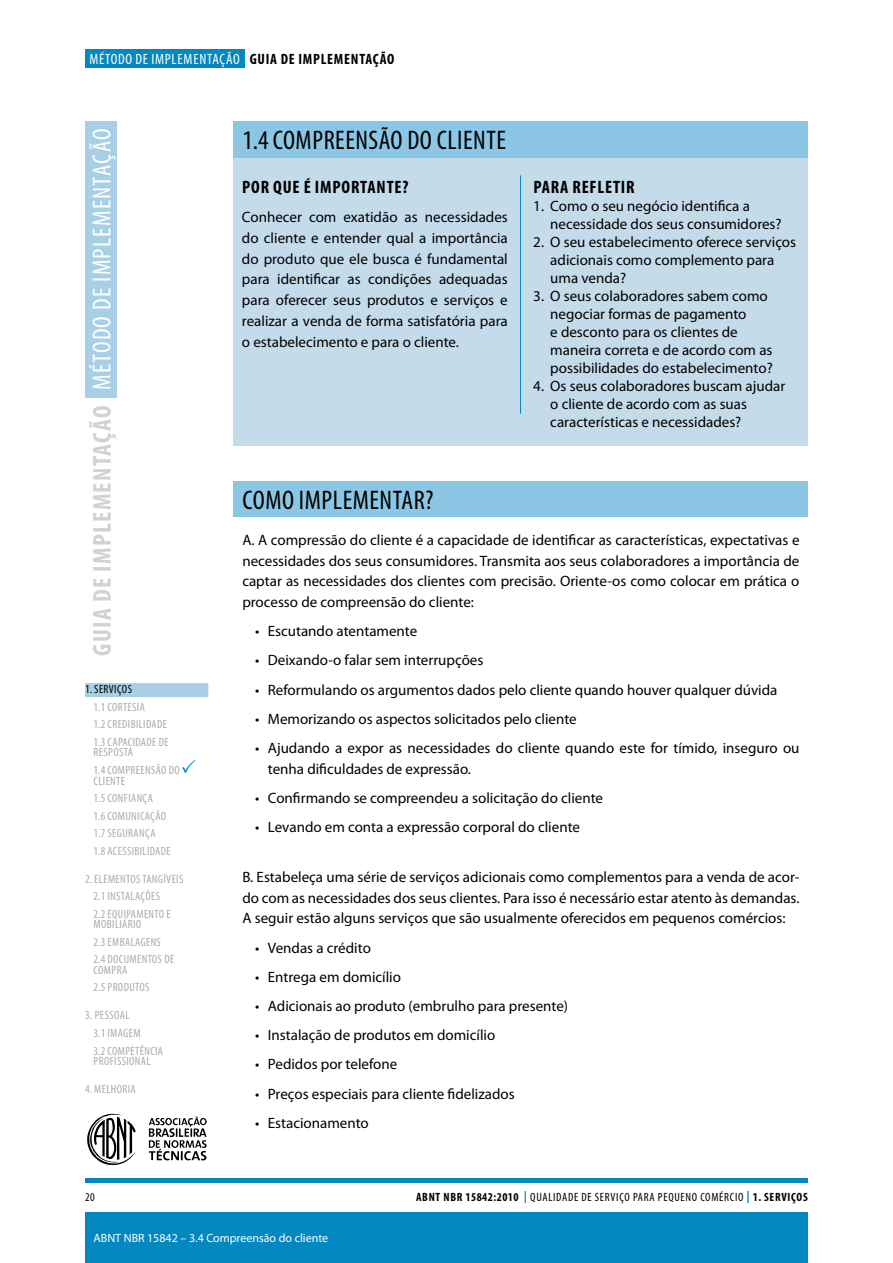
<style>
.page{position:relative;width:893px;height:1263px;background:#fff}
.page>*{position:absolute;margin:0;border:0;box-sizing:border-box;transform-origin:0 0}
.t1{font:condensed 27px "Myriad Pro";letter-spacing:.02em;color:#000}
.t2{font:condensed 25.95px "Myriad Pro";letter-spacing:.05em;color:#fff}
.t3{font:700 condensed 25.95px "Myriad Pro";letter-spacing:.05em;color:#d0d3d3}
.t4{font:700 condensed 18px "Myriad Pro";letter-spacing:.045em;color:#000}
.t5{font:15px/20.7px "Myriad Pro";color:#000}
.t6{font:condensed 15px "Myriad Pro";letter-spacing:.05em;color:#fff}
.t7{font:condensed 12px/17.5px "Myriad Pro";letter-spacing:.03em;color:#a8acad}
.t8{font:condensed 12px "Myriad Pro";letter-spacing:.06em;color:#000}
.t9{font:12px "Myriad Pro";color:#fff}
.t10{font:condensed 12px "Myriad Pro";letter-spacing:.03em;color:#000}
.s1{font-weight:700;color:#000}
.s2{font-weight:700}
.s3{font-weight:700;font-stretch:normal;color:#0387c0}
</style>
<div class="page">
<hr style="left:85px;top:1179px;width:723px;height:4px;background:#0387c0">
<svg style="left:87px;top:1113px;width:49px;height:53px"></svg>
<svg style="left:149px;top:1116px;width:58px;height:45px"></svg>
<div style="left:85px;top:1213px;width:722px;height:50px;background:#0387c0"></div>
<div style="left:85px;top:121px;width:31px;height:277px;background:#a7cfe5"></div>
<div style="left:85px;top:49px;width:159px;height:18px;background:#0387c0"></div>
<div style="left:234px;top:157px;width:574px;height:288px;background:#c4dcea"></div>
<div style="left:234px;top:121px;width:574px;height:36px;background:#8bc6e4"></div>
<hr style="left:520px;top:175px;width:1px;height:239px;background:#0387c0">
<div style="left:234px;top:481px;width:574px;height:35px;background:#8bc6e4"></div>
<svg style="left:85px;top:683px;width:123px;height:14px"></svg>
<div style="left:86px;top:685px;width:46px;height:11px;background:#a7cfe5"></div>
<svg style="left:182px;top:760px;width:14px;height:13px"></svg>
<p class="t6" style="left:89px;top:51px;width:307px">MÉTODO DE IMPLEMENTAÇÃO <span class="s1">GUIA DE IMPLEMENTAÇÃO</span></p>
<h2 class="t2" style="left:88px;top:390px;width:263px;rotate:-90deg">MÉTODO DE IMPLEMENTAÇÃO</h2>
<h2 class="t3" style="left:88px;top:656px;width:252px;rotate:-90deg">GUIA DE IMPLEMENTAÇÃO</h2>
<p class="t10" style="left:85px;top:683px;width:48px">1. SERVIÇOS</p>
<p class="t7" style="left:94px;top:698px;width:77px">1.1 CORTESIA<br>1.2 CREDIBILIDADE<br>1.3 CAPACIDADE DE</p>
<p class="t7" style="left:94px;top:744px;width:88px">RESPOSTA<br>1.4 COMPREENSÃO DO</p>
<p class="t7" style="left:94px;top:772px;width:79px">CLIENTE<br>1.5 CONFIANÇA<br>1.6 COMUNICAÇÃO<br>1.7 SEGURANÇA<br>1.8 ACESSIBILIDADE</p>
<p class="t7" style="left:94px;top:870px;width:91px;text-indent:-9px">2. ELEMENTOS TANGÍVEIS<br>2.1 INSTALAÇÕES<br>2.2 EQUIPAMENTO E</p>
<p class="t7" style="left:94px;top:916px;width:82px">MOBILIÁRIO<br>2.3 EMBALAGENS<br>2.4 DOCUMENTOS DE</p>
<p class="t7" style="left:94px;top:961px;width:57px">COMPRA<br>2.5 PRODUTOS</p>
<p class="t7" style="left:94px;top:1007px;width:71px;text-indent:-9px">3. PESSOAL<br>3.1 IMAGEM<br>3.2 COMPETÊNCIA</p>
<p class="t7" style="left:94px;top:1053px;width:58px">PROFISSIONAL</p>
<p class="t7" style="left:85px;top:1081px;width:52px">4. MELHORIA</p>
<h1 class="t1" style="left:242px;top:126px;width:265px">1.4 COMPREENSÃO DO CLIENTE</h1>
<p class="t4" style="left:242px;top:177px;width:168px">POR QUE É IMPORTANTE?</p>
<p class="t5" style="left:242px;top:207px;width:267px;text-align:justify">Conhecer com exatidão as necessidades do cliente e entender qual a importância do produto que ele busca é fundamental para identificar as condições adequadas para oferecer seus produtos e serviços e realizar a venda de forma satisfatória para o estabelecimento e para o cliente.</p>
<p class="t4" style="left:533px;top:177px;width:103px">PARA REFLETIR</p>
<p class="t5" style="left:550px;top:197px;width:233px;line-height:18px;text-indent:-17px">1. Como o seu negócio identifica a necessidade dos seus consumidores?</p>
<p class="t5" style="left:550px;top:233px;width:247px;line-height:18px;text-indent:-17px">2. O seu estabelecimento oferece serviços adicionais como complemento para uma venda?</p>
<p class="t5" style="left:550px;top:287px;width:224px;line-height:18px;text-indent:-17px">3. O seus colaboradores sabem como negociar formas de pagamento<br>e desconto para os clientes de maneira correta e de acordo com as possibilidades do estabelecimento?</p>
<p class="t5" style="left:550px;top:377px;width:236px;line-height:18px;text-indent:-17px">4. Os seus colaboradores buscam ajudar o cliente de acordo com as suas características e necessidades?</p>
<h1 class="t1" style="left:243px;top:485px;width:192px">COMO IMPLEMENTAR?</h1>
<p class="t5" style="left:242px;top:530px;width:559px;text-align:justify">A. A compressão do cliente é a capacidade de identificar as características, expectativas e necessidades dos seus consumidores. Transmita aos seus colaboradores a importância de captar as necessidades dos clientes com precisão. Oriente-os como colocar em prática o processo de compreensão do cliente:</p>
<p class="t5" style="left:255px;top:621px;width:164px">• Escutando atentamente</p>
<p class="t5" style="left:255px;top:650px;width:230px">• Deixando-o falar sem interrupções</p>
<p class="t5" style="left:255px;top:680px;width:524px">• Reformulando os argumentos dados pelo cliente quando houver qualquer dúvida</p>
<p class="t5" style="left:255px;top:709px;width:323px">• Memorizando os aspectos solicitados pelo cliente</p>
<p class="t5" style="left:268px;top:738px;width:533px;text-indent:-13px">• Ajudando a expor as necessidades do cliente quando este for tímido, inseguro ou tenha dificuldades de expressão.</p>
<p class="t5" style="left:255px;top:788px;width:349px">• Confirmando se compreendeu a solicitação do cliente</p>
<p class="t5" style="left:255px;top:817px;width:326px">• Levando em conta a expressão corporal do cliente</p>
<p class="t5" style="left:242px;top:867px;width:559px;text-align:justify">B. Estabeleça uma série de serviços adicionais como complementos para a venda de acor&shy;do com as necessidades dos seus clientes. Para isso é necessário estar atento às demandas.<br>A seguir estão alguns serviços que são usualmente oferecidos em pequenos comércios:</p>
<p class="t5" style="left:255px;top:938px;width:117px">• Vendas a crédito</p>
<p class="t5" style="left:255px;top:967px;width:147px">• Entrega em domicílio</p>
<p class="t5" style="left:255px;top:996px;width:315px">• Adicionais ao produto (embrulho para presente)</p>
<p class="t5" style="left:255px;top:1025px;width:242px">• Instalação de produtos em domicílio</p>
<p class="t5" style="left:255px;top:1054px;width:144px">• Pedidos por telefone</p>
<p class="t5" style="left:255px;top:1084px;width:261px">• Preços especiais para cliente fidelizados</p>
<p class="t5" style="left:255px;top:1113px;width:115px">• Estacionamento</p>
<p class="t8" style="left:85px;top:1191px;width:11px">20</p>
<p class="t9" style="left:94px;top:1232px;width:236px">ABNT NBR 15842 – 3.4 Compreensão do cliente</p>
<p class="t8" style="left:416px;top:1191px;width:393px"><span class="s2">ABNT NBR 15842:2010</span> <span class="s3">|</span> QUALIDADE DE SERVIÇO PARA PEQUENO COMÉRCIO <span class="s3">|</span> <span class="s2">1. SERVIÇOS</span></p>
</div>
